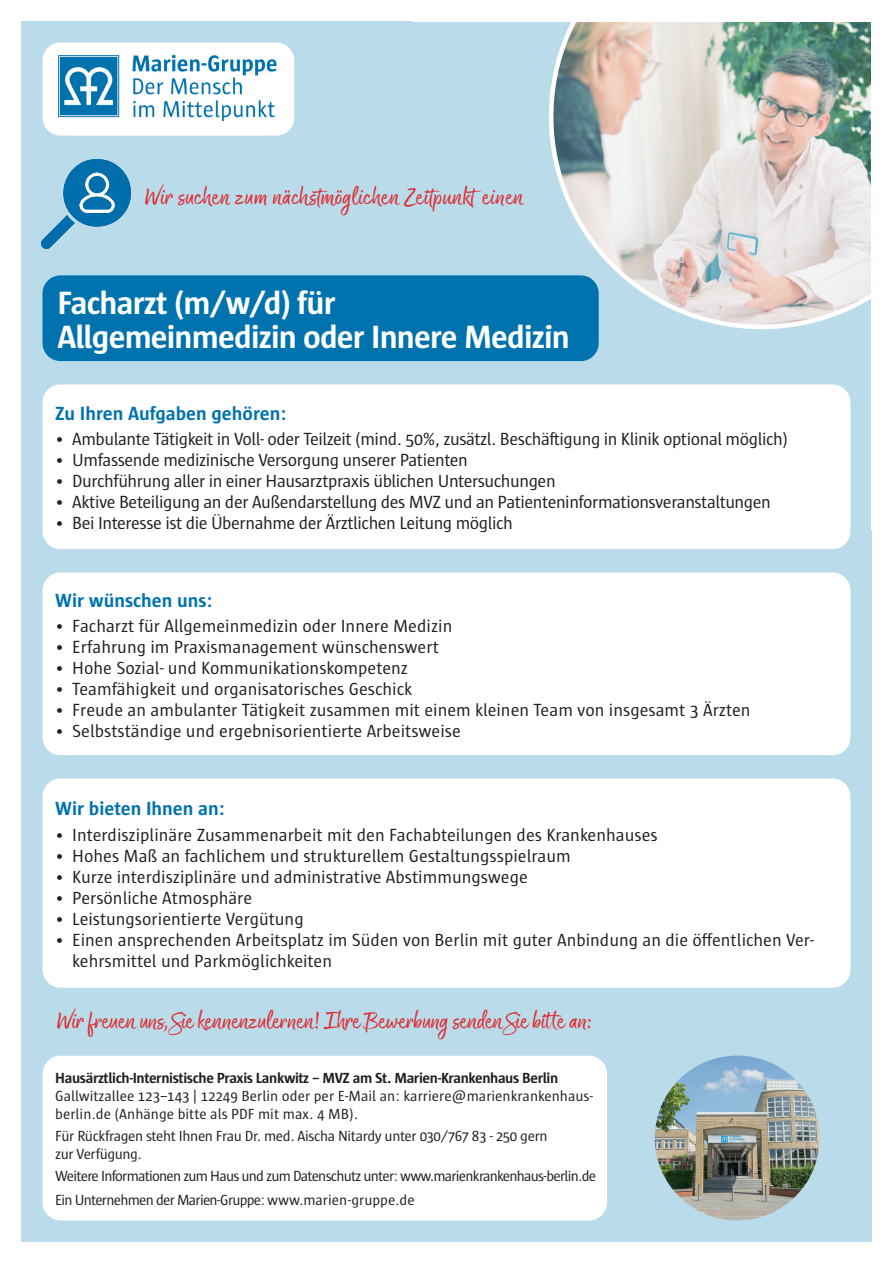
<style>
.page{position:relative;width:893px;height:1263px;background:#fff}
.page>*{position:absolute;margin:0;border:0;box-sizing:border-box;transform-origin:0 0}
.Fliess{font:700 33px/34.5px "Sun";letter-spacing:-.025em;color:#fff}
.Fliess-2{font:27px "Good Karma Upright";letter-spacing:-.02em;color:#de2a2e}
.Fliess-3{font:27px "Good Karma Upright";color:#de2a2e}
.Fliess-4{font:700 19.5px "Sun";color:#0073ae}
.t1{font:18px/21px "Sun";color:#231f20}
.t2{font:18px "Sun";letter-spacing:-.025em;color:#231f20}
.Fliess-5{font:15px/18px "Sun";color:#231f20}
.Fliess-6{font:15px "Sun";letter-spacing:-.05em;color:#231f20}
.Fliess-7{font:15px/18px "Sun";letter-spacing:-.025em;color:#231f20}
.s1{font-weight:700}
</style>
<div class="page">
<div style="left:21px;top:21px;width:851px;height:1221px;background:#badbea"></div>
<div style="left:43px;top:275px;width:556px;height:86px;background:#0073ae;border-radius:18px"></div>
<img style="left:549px;top:21px;width:323px;height:308px">
<img style="left:41px;top:159px;width:90px;height:90px">
<div style="left:43px;top:572px;width:807px;height:183px;background:#fff;border-radius:18px"></div>
<div style="left:43px;top:778px;width:807px;height:210px;background:#fff;border-radius:18px"></div>
<div style="left:43px;top:384px;width:807px;height:165px;background:#fff;border-radius:18px"></div>
<div style="left:43px;top:43px;width:251px;height:93px;background:#fff;border-radius:18px"></div>
<img style="left:58px;top:55px;width:219px;height:67px">
<img style="left:655px;top:1055px;width:165px;height:165px;border-radius:82px">
<div style="left:43px;top:1056px;width:564px;height:164px;background:#fff;border-radius:18px"></div>
<p class="Fliess-3" style="left:145px;top:181px;width:380px">Wir suchen zum nächstmöglichen Zeitpunkt einen</p>
<p class="Fliess" style="left:57px;top:285px;width:514px">Facharzt (m/w/d) für<br>Allgemeinmedizin oder Innere Medizin</p>
<p class="Fliess-4" style="left:55px;top:403px;width:233px">Zu Ihren Aufgaben gehören:</p>
<p class="t2" style="left:55px;top:429px;width:734px">• Ambulante Tätigkeit in Voll- oder Teilzeit (mind. 50%, zusätzl. Beschäftigung in Klinik optional möglich)</p>
<p class="t2" style="left:55px;top:450px;width:414px">• Umfassende medizinische Versorgung unserer Patienten</p>
<p class="t2" style="left:55px;top:471px;width:502px">• Durchführung aller in einer Hausarztpraxis üblichen Untersuchungen</p>
<p class="t2" style="left:55px;top:492px;width:717px">• Aktive Beteiligung an der Außendarstellung des MVZ und an Patienteninformationsveranstaltungen</p>
<p class="t2" style="left:55px;top:513px;width:459px">• Bei Interesse ist die Übernahme der Ärztlichen Leitung möglich</p>
<p class="Fliess-4" style="left:55px;top:589px;width:159px">Wir wünschen uns:</p>
<p class="t1" style="left:55px;top:615px;width:399px">• Facharzt für Allgemeinmedizin oder Innere Medizin</p>
<p class="t1" style="left:55px;top:636px;width:385px">• Erfahrung im Praxismanagement wünschenswert</p>
<p class="t1" style="left:55px;top:657px;width:354px">• Hohe Sozial- und Kommunikationskompetenz</p>
<p class="t1" style="left:55px;top:678px;width:359px">• Teamfähigkeit und organisatorisches Geschick</p>
<p class="t1" style="left:55px;top:699px;width:697px">• Freude an ambulanter Tätigkeit zusammen mit einem kleinen Team von insgesamt 3 Ärzten</p>
<p class="t1" style="left:55px;top:720px;width:407px">• Selbstständige und ergebnisorientierte Arbeitsweise</p>
<p class="Fliess-4" style="left:55px;top:798px;width:171px">Wir bieten Ihnen an:</p>
<p class="t1" style="left:55px;top:824px;width:604px">• Interdisziplinäre Zusammenarbeit mit den Fachabteilungen des Krankenhauses</p>
<p class="t1" style="left:55px;top:845px;width:517px">• Hohes Maß an fachlichem und strukturellem Gestaltungsspielraum</p>
<p class="t1" style="left:55px;top:866px;width:474px">• Kurze interdisziplinäre und administrative Abstimmungswege</p>
<p class="t1" style="left:55px;top:887px;width:198px">• Persönliche Atmosphäre</p>
<p class="t1" style="left:55px;top:908px;width:250px">• Leistungsorientierte Vergütung</p>
<p class="t1" style="left:72px;top:929px;width:743px;text-indent:-17px">• Einen ansprechenden Arbeitsplatz im Süden von Berlin mit guter Anbindung an die öffentlichen Ver&shy;kehrsmittel und Parkmöglichkeiten</p>
<p class="Fliess-2" style="left:57px;top:1005px;width:538px">Wir freuen uns, Sie kennenzulernen! Ihre Bewerbung senden Sie bitte an:</p>
<p class="Fliess-5" style="left:55px;top:1069px;width:539px"><span class="s1">Hausärztlich-Internistische Praxis Lankwitz – MVZ am St. Marien-Krankenhaus Berlin<br></span>Gallwitzallee 123–143 | 12249 Berlin oder per E-Mail an: karriere@marienkrankenhaus&shy;berlin.de (Anhänge bitte als PDF mit max. 4 MB).</p>
<p class="Fliess-7" style="left:55px;top:1127px;width:494px">Für Rückfragen steht Ihnen Frau Dr. med. Aischa Nitardy unter 030/767 83 - 250 gern zur Verfügung.</p>
<p class="Fliess-6" style="left:55px;top:1168px;width:542px">Weitere Informationen zum Haus und zum Datenschutz unter: www.marienkrankenhaus-berlin.de</p>
<p class="Fliess-6" style="left:55px;top:1192px;width:361px">Ein Unternehmen der Marien-Gruppe: www.marien-gruppe.de</p>
</div>
